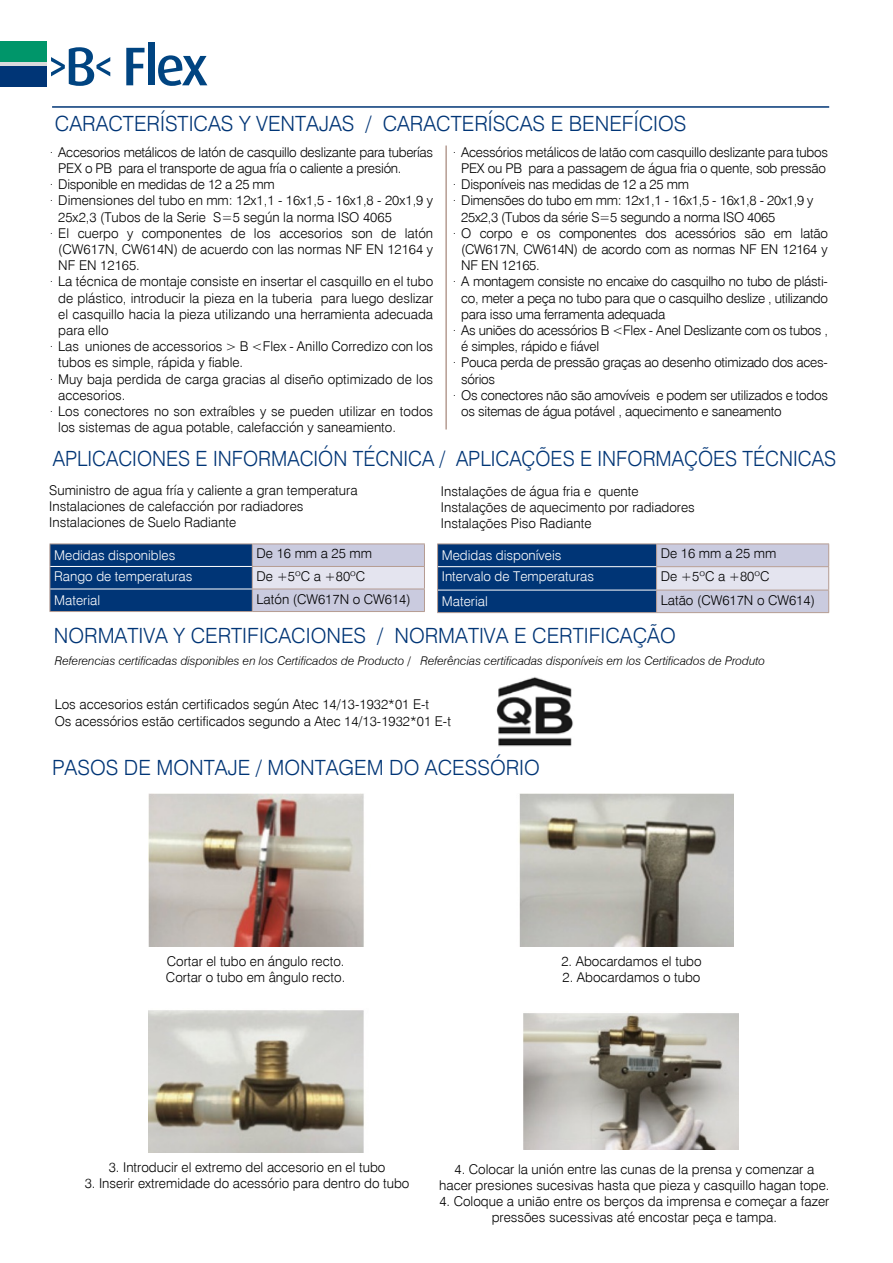
<style>
.page{position:relative;width:893px;height:1263px;background:#fff}
.page>*{position:absolute;margin:0;border:0;box-sizing:border-box;transform-origin:0 0}
.t1{font:300 21px "Swiss 721 BT";color:#003576}
.t2{font:300 21px "Swiss 721 BT";color:#003576;scale:.95 1}
.t3{font:300 13.5px/16.2px "Swiss 721 BT";color:#000}
.t4{font:300 13.5px "Swiss 721 BT";letter-spacing:-.02em;color:#000}
.t5{font:300 13.5px "Swiss 721 BT";color:#fff}
.t6{font:italic 300 13.5px "Trade Gothic Next LT Pro";color:#000}
.t7{font:italic 300 12px "Swiss 721 BT";color:#000}
</style>
<div class="page">
<hr style="left:52px;top:106px;width:777px;height:2px;background:#003576">
<svg style="left:51px;top:47px;width:59px;height:39px"></svg>
<svg style="left:126px;top:48px;width:19px;height:37px"></svg>
<div style="left:148px;top:43px;width:7px;height:42px;background:#004481"></div>
<svg style="left:158px;top:55px;width:49px;height:31px"></svg>
<div style="left:0;top:61px;width:47px;height:8px;background:#d9dadb"></div>
<div style="left:0;top:41px;width:47px;height:21px;background:#00966a"></div>
<div style="left:0;top:66px;width:47px;height:21px;background:#003576"></div>
<hr style="left:445px;top:146px;width:2px;height:283px;background:#b59c92">
<hr style="left:50px;top:543px;width:202px;height:1px;background:#b59c92">
<hr style="left:252px;top:543px;width:173px;height:1px;background:#b59c92">
<svg style="left:50px;top:544px;width:375px;height:67px;background:#647fa8"></svg>
<hr style="left:50px;top:611px;width:202px;height:1px;background:#b59c92">
<hr style="left:252px;top:611px;width:173px;height:1px;background:#b59c92">
<hr style="left:50px;top:566px;width:202px;height:1px;background:#fff">
<hr style="left:50px;top:589px;width:202px;height:1px;background:#fff">
<hr style="left:437px;top:543px;width:220px;height:1px;background:#b59c92">
<hr style="left:657px;top:543px;width:172px;height:1px;background:#b59c92">
<svg style="left:437px;top:544px;width:392px;height:68px;background:#607ca6"></svg>
<hr style="left:437px;top:612px;width:220px;height:1px;background:#b59c92">
<hr style="left:657px;top:612px;width:172px;height:1px;background:#b59c92">
<hr style="left:438px;top:566px;width:218px;height:1px;background:#fff">
<hr style="left:438px;top:590px;width:218px;height:1px;background:#fff">
<img style="left:496px;top:677px;width:77px;height:70px">
<img style="left:148px;top:793px;width:216px;height:153px">
<img style="left:148px;top:1010px;width:216px;height:143px">
<img style="left:523px;top:1013px;width:215px;height:137px">
<img style="left:519px;top:793px;width:214px;height:153px">
<h1 class="t1" style="left:55px;top:110px;width:633px">CARACTERÍSTICAS Y VENTAJAS / CARACTERÍSCAS E BENEFÍCIOS</h1>
<p class="t4" style="left:50px;top:144px;width:385px">· Accesorios metálicos de latón de casquillo deslizante para tuberías</p>
<p class="t4" style="left:58px;top:160px;width:345px">PEX o PB para el transporte de agua fría o caliente a presión.</p>
<p class="t4" style="left:50px;top:176px;width:227px">· Disponible en medidas de 12 a 25 mm</p>
<p class="t3" style="left:50px;top:192px;width:385px">· Dimensiones del tubo en mm: 12x1,1 - 16x1,5 - 16x1,8 - 20x1,9 y</p>
<p class="t3" style="left:58px;top:209px;width:335px">25x2,3 (Tubos de la Serie S=5 según la norma ISO 4065</p>
<p class="t3" style="left:50px;top:225px;width:385px">· El cuerpo y componentes de los accesorios son de latón</p>
<p class="t3" style="left:58px;top:241px;width:376px">(CW617N, CW614N) de acuerdo con las normas NF EN 12164 y</p>
<p class="t3" style="left:58px;top:257px;width:83px">NF EN 12165.</p>
<p class="t3" style="left:50px;top:273px;width:385px">· La técnica de montaje consiste en insertar el casquillo en el tubo</p>
<p class="t3" style="left:58px;top:290px;width:376px">de plástico, introducir la pieza en la tuberia para luego deslizar</p>
<p class="t3" style="left:58px;top:306px;width:376px">el casquillo hacia la pieza utilizando una herramienta adecuada</p>
<p class="t3" style="left:58px;top:322px;width:52px">para ello</p>
<p class="t3" style="left:50px;top:338px;width:385px">· Las uniones de accessorios &gt; B &lt;Flex - Anillo Corredizo con los</p>
<p class="t3" style="left:58px;top:354px;width:186px">tubos es simple, rápida y fiable.</p>
<p class="t3" style="left:50px;top:371px;width:385px">· Muy baja perdida de carga gracias al diseño optimizado de los</p>
<p class="t3" style="left:58px;top:387px;width:69px">accesorios.</p>
<p class="t3" style="left:50px;top:403px;width:385px">· Los conectores no son extraíbles y se pueden utilizar en todos</p>
<p class="t3" style="left:58px;top:419px;width:339px">los sistemas de agua potable, calefacción y saneamiento.</p>
<h1 class="t2" style="left:53px;top:446px;width:826px">APLICACIONES E INFORMACIÓN TÉCNICA / APLICAÇÕES E INFORMAÇÕES TÉCNICAS</h1>
<p class="t3" style="left:49px;top:481px;width:310px">Suministro de agua fría y caliente a gran temperatura<br>Instalaciones de calefacción por radiadores<br>Instalaciones de Suelo Radiante</p>
<p class="t4" style="left:453px;top:144px;width:377px">· Acessórios metálicos de latão com casquillo deslizante para tubos</p>
<p class="t4" style="left:461px;top:160px;width:366px">PEX ou PB para a passagem de água fria o quente, sob pressão</p>
<p class="t4" style="left:453px;top:176px;width:238px">· Disponíveis nas medidas de 12 a 25 mm</p>
<p class="t4" style="left:453px;top:192px;width:362px">· Dimensões do tubo em mm: 12x1,1 - 16x1,5 - 16x1,8 - 20x1,9 y</p>
<p class="t4" style="left:461px;top:209px;width:315px">25x2,3 (Tubos da série S=5 segundo a norma ISO 4065</p>
<p class="t4" style="left:453px;top:225px;width:377px">· O corpo e os componentes dos acessórios são em latão</p>
<p class="t4" style="left:461px;top:241px;width:368px">(CW617N, CW614N) de acordo com as normas NF EN 12164 y</p>
<p class="t4" style="left:461px;top:257px;width:80px">NF EN 12165.</p>
<p class="t4" style="left:453px;top:273px;width:377px">· A montagem consiste no encaixe do casquilho no tubo de plásti-</p>
<p class="t4" style="left:461px;top:290px;width:368px">co, meter a peça no tubo para que o casquilho deslize , utilizando</p>
<p class="t4" style="left:461px;top:306px;width:206px">para isso uma ferramenta adequada</p>
<p class="t4" style="left:453px;top:322px;width:377px">· As uniões do acessórios B &lt;Flex - Anel Deslizante com os tubos ,</p>
<p class="t4" style="left:461px;top:338px;width:139px">é simples, rápido e fiável</p>
<p class="t4" style="left:453px;top:354px;width:377px">· Pouca perda de pressão graças ao desenho otimizado dos aces-</p>
<p class="t3" style="left:461px;top:371px;width:35px">sórios</p>
<p class="t4" style="left:453px;top:387px;width:377px">· Os conectores não são amovíveis e podem ser utilizados e todos</p>
<p class="t4" style="left:461px;top:403px;width:322px">os sitemas de água potável , aquecimento e saneamento</p>
<p class="t3" style="left:441px;top:482px;width:255px">Instalações de água fria e quente<br>Instalações de aquecimento por radiadores<br>Instalações Piso Radiante</p>
<p class="t5" style="left:54px;top:547px;width:123px">Medidas disponibles</p>
<p class="t3" style="left:257px;top:545px;width:117px">De 16 mm a 25 mm</p>
<p class="t5" style="left:54px;top:568px;width:140px">Rango de temperaturas</p>
<p class="t3" style="left:257px;top:568px;width:110px">De +5ºC a +80ºC</p>
<p class="t5" style="left:54px;top:592px;width:47px">Material</p>
<p class="t3" style="left:257px;top:590px;width:156px">Latón (CW617N o CW614)</p>
<h1 class="t1" style="left:54px;top:623px;width:623px">NORMATIVA Y CERTIFICACIONES / NORMATIVA E CERTIFICAÇÃO</h1>
<p class="t5" style="left:442px;top:547px;width:121px">Medidas disponíveis</p>
<p class="t3" style="left:661px;top:545px;width:117px">De 16 mm a 25 mm</p>
<p class="t5" style="left:442px;top:568px;width:154px">Intervalo de Temperaturas</p>
<p class="t3" style="left:661px;top:568px;width:110px">De +5ºC a +80ºC</p>
<p class="t5" style="left:442px;top:593px;width:47px">Material</p>
<p class="t3" style="left:661px;top:591px;width:156px">Latão (CW617N o CW614)</p>
<p class="t7" style="left:55px;top:653px;width:712px">Referencias certificadas disponibles en los Certificados de Producto / Referências certificadas disponíveis em los Certificados de Produto</p>
<p class="t3" style="left:55px;top:696px;width:398px">Los accesorios están certificados según Atec 14/13-1932*01 E-t<br>Os acessórios estão certificados segundo a Atec 14/13-1932*01 E-t</p>
<h1 class="t1" style="left:52px;top:755px;width:489px">PASOS DE MONTAJE / MONTAGEM DO ACESSÓRIO</h1>
<p class="t3" style="left:166px;top:952px;width:181px">Cortar el tubo en ángulo recto.<br>Cortar o tubo em ângulo recto.</p>
<p class="t3" style="left:561px;top:952px;width:142px">2. Abocardamos el tubo</p>
<p class="t3" style="left:563px;top:969px;width:139px">2. Abocardamos o tubo</p>
<p class="t3" style="left:109px;top:1158px;width:278px">3. Introducir el extremo del accesorio en el tubo</p>
<p class="t3" style="left:85px;top:1175px;width:326px">3. Inserir extremidade do acessório para dentro do tubo</p>
<p class="t3" style="left:439px;top:1161px;width:392px;text-align:center">4. Colocar la unión entre las cunas de la prensa y comenzar a hacer presiones sucesivas hasta que pieza y casquillo hagan tope.</p>
<p class="t3" style="left:439px;top:1193px;width:391px;text-align:center">4. Coloque a união entre os berços da imprensa e começar a fazer pressões sucessivas até encostar peça e tampa.</p>
<p class="t6" style="left:588px;top:1205px;width:238px">* Disponible solo hasta acabar existencias</p>
<p class="t6" style="left:592px;top:1207px;width:238px">* Disponible solo hast acabar existencias</p>
</div>
